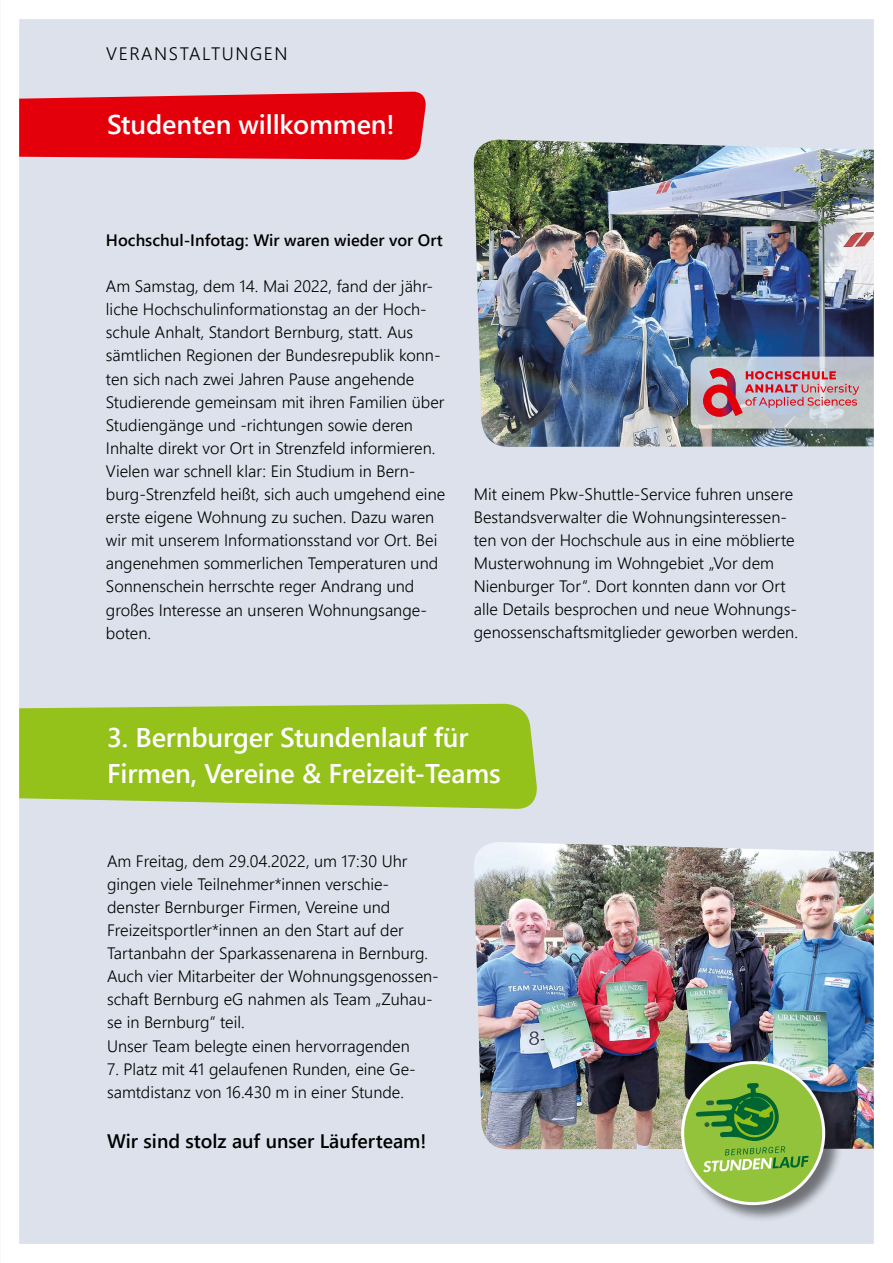
<style>
.page{position:relative;width:893px;height:1263px;background:#fff}
.page>*{position:absolute;margin:0;border:0;box-sizing:border-box;transform-origin:0 0}
.t1{font:600 27px/36px "Segoe UI";letter-spacing:-.005em;color:#fff}
.t2{font:600 19.5px "Segoe UI";color:#000}
.t3{font:300 18px "Segoe UI";letter-spacing:.085em;color:#000}
.t4{font:300 16.5px/23.1px "Segoe UI";color:#000}
.t5{font:600 16.5px "Segoe UI";color:#000}
</style>
<div class="page">
<img style="left:19px;top:19px;width:855px;height:1225px">
<p class="t3" style="left:106px;top:37px;width:183px">Veranstaltu ngen</p>
<h1 class="t1" style="left:107px;top:105px;width:289px">Studenten willkommen!</h1>
<p class="t5" style="left:106px;top:224px;width:338px">Hochschul-Infotag: Wir waren wieder vor Ort</p>
<p class="t4" style="left:106px;top:273px;width:341px">Am Samstag, dem 14. Mai 2022, fand der jähr&shy;liche Hochschulinformationstag an der Hoch&shy;schule Anhalt, Standort Bernburg, statt. Aus sämtlichen Regionen der Bundesrepublik konn&shy;ten sich nach zwei Jahren Pause angehende Studierende gemeinsam mit ihren Familien über Studiengänge und -richtungen sowie deren Inhalte direkt vor Ort in Strenzfeld informieren.<br>Vielen war schnell klar: Ein Studium in Bern&shy;burg-Strenzfeld heißt, sich auch umgehend eine erste eigene Wohnung zu suchen. Dazu waren wir mit unserem Informationsstand vor Ort. Bei angenehmen sommerlichen Temperaturen und Sonnenschein herrschte reger Andrang und großes Interesse an unseren Wohnungsange&shy;boten.</p>
<p class="t4" style="left:474px;top:481px;width:326px">Mit einem Pkw-Shuttle-Service fuhren unsere Bestandsverwalter die Wohnungsinteressen&shy;ten von der Hochschule aus in eine möblierte Musterwohnung im Wohngebiet „Vor dem<br>N ienburger Tor“. Dort konnten dann vor Ort alle Details besprochen und neue Wohnungs&shy;genossenschaftsmitglieder geworben werden.</p>
<h1 class="t1" style="left:107px;top:717px;width:395px">3. Bernburger Stundenlauf für<br>Firmen, Vereine &amp; Freizeit-Teams</h1>
<p class="t4" style="left:107px;top:848px;width:333px">Am Freitag, dem 29.04.2022, um 17:30 Uhr gingen viele Teilnehmer*innen verschie&shy;denster Bernburger Firmen, Vereine und Freizeitsportler*innen an den Start auf der Tartanbahn der Sparkassenarena in Bernburg.<br>Auch vier Mitarbeiter der Wohnungsgenossen&shy;schaft Bernburg eG nahmen als Team „Zuhau&shy;se in Bernburg“ teil.<br>Unser Team belegte einen hervorragenden</p>
<p class="t4" style="left:107px;top:1056px;width:310px">7. Platz mit 41 gelaufenen Runden, eine Ge&shy;samtdistanz von 16.430 m in einer Stunde.</p>
<p class="t2" style="left:107px;top:1123px;width:321px">Wir sind stolz auf unser Läuferteam!</p>
</div>
